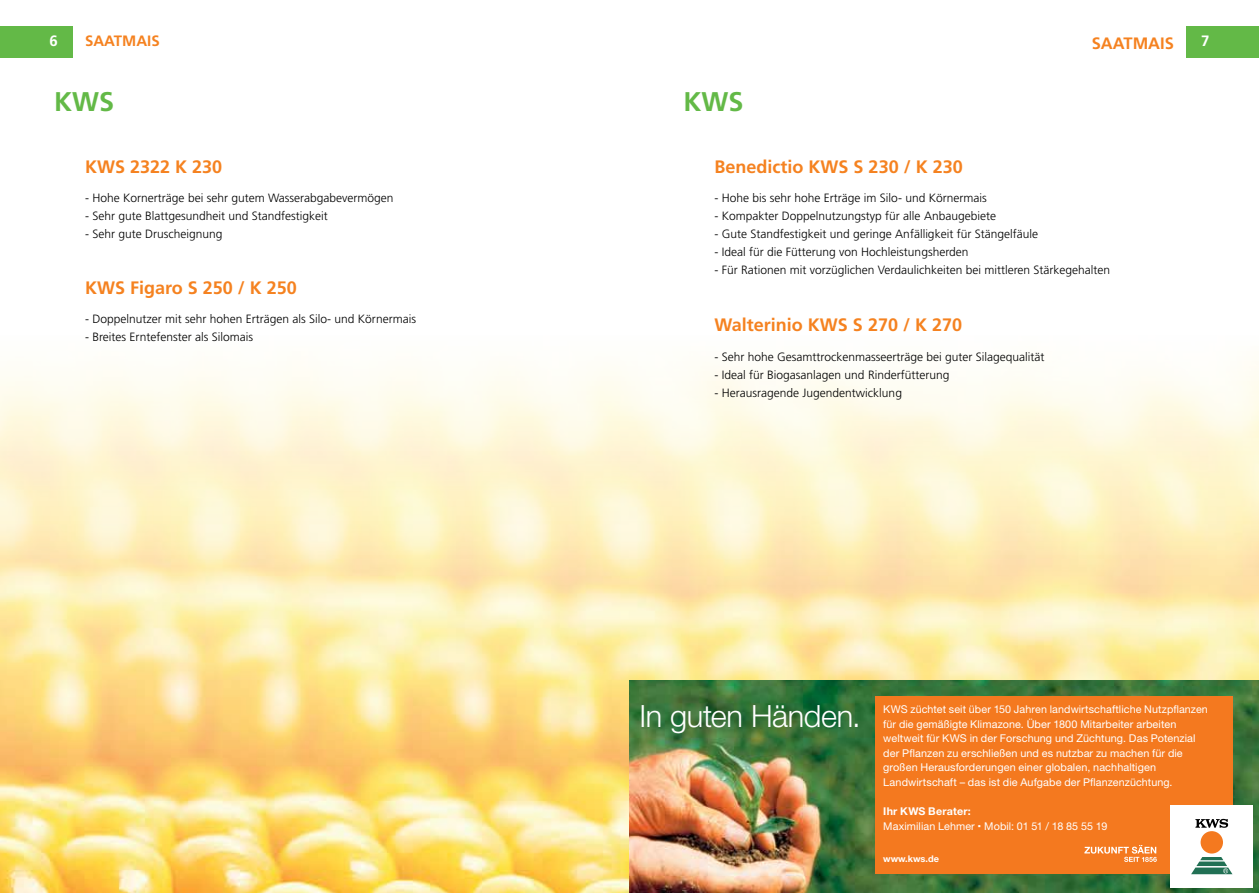
<style>
.page{position:relative;width:1259px;height:893px;background:#fff}
.page>*{position:absolute;margin:0;border:0;box-sizing:border-box;transform-origin:0 0}
.t1{font:300 30.75px "Helvetica Neue LT Std";letter-spacing:-.015em;color:#fff}
.t2{font:700 27px "Frutiger";color:#63b947}
.t3{font:700 18px "Frutiger";color:#f58220}
.t4{font:700 16.5px "Frutiger";color:#f58220}
.t5{font:700 15px "Frutiger";color:#f58220}
.t6{font:700 15px "Frutiger";color:#fff}
.t7{font:300 12px "Frutiger";color:#000}
.t8{font:10.8px/14.5px "Helvetica Neue LT Std";letter-spacing:.01em;color:#fff}
.t9{font:700 10.8px "Helvetica Neue LT Std";letter-spacing:.02em;color:#fff}
.t10{font:700 9.15px "Helvetica Neue LT Std";color:#fff}
</style>
<div class="page">
<img style="left:0;top:361px;width:1259px;height:532px">
<div style="left:0;top:26px;width:72px;height:32px;background:#63b947"></div>
<div style="left:1186px;top:26px;width:73px;height:32px;background:#63b947"></div>
<img style="left:629px;top:680px;width:630px;height:213px">
<div style="left:874px;top:697px;width:358px;height:177px;background:#f4791f"></div>
<div style="left:1170px;top:805px;width:83px;height:83px;background:#fff"></div>
<svg style="left:1191px;top:857px;width:41px;height:17px"></svg>
<div style="left:1200px;top:831px;width:23px;height:22px;background:#f4791f;border-radius:50%"></div>
<svg style="left:1195px;top:819px;width:33px;height:9px"></svg>
<svg style="left:1084px;top:845px;width:72px;height:17px"></svg>
<p class="t6" style="left:50px;top:32px;width:10px">6</p>
<p class="t5" style="left:85px;top:32px;width:76px">saatmais</p>
<p class="t6" style="left:1201px;top:32px;width:10px">7</p>
<h3 class="t4" style="left:1091px;top:34px;width:84px">saatmais</h3>
<h2 class="t2" style="left:54px;top:86px;width:59px">KWS</h2>
<h2 class="t2" style="left:683px;top:86px;width:59px">KWS</h2>
<h3 class="t3" style="left:85px;top:156px;width:139px">KWS 2322 K 230</h3>
<p class="t7" style="left:85px;top:192px;width:310px">- Hohe Kornerträge bei sehr gutem Wasserabgabevermögen</p>
<p class="t7" style="left:85px;top:210px;width:244px">- Sehr gute Blattgesundheit und Standfestigkeit</p>
<p class="t7" style="left:85px;top:228px;width:139px">- Sehr gute Druscheignung</p>
<h3 class="t3" style="left:85px;top:277px;width:213px">KWS Figaro S 250 / K 250</h3>
<p class="t7" style="left:85px;top:312px;width:332px">- Doppelnutzer mit sehr hohen Erträgen als Silo- und Körnermais</p>
<p class="t7" style="left:85px;top:330px;width:169px">- Breites Erntefenster als Silomais</p>
<h3 class="t3" style="left:714px;top:156px;width:250px">Benedictio KWS S 230 / K 230</h3>
<p class="t7" style="left:714px;top:192px;width:274px">- Hohe bis sehr hohe Erträge im Silo- und Körnermais</p>
<p class="t7" style="left:714px;top:210px;width:283px">- Kompakter Doppelnutzungstyp für alle Anbaugebiete</p>
<p class="t7" style="left:714px;top:228px;width:325px">- Gute Standfestigkeit und geringe Anfälligkeit für Stängelfäule</p>
<p class="t7" style="left:714px;top:246px;width:255px">- Ideal für die Fütterung von Hochleistungsherden</p>
<p class="t7" style="left:714px;top:264px;width:397px">- Für Rationen mit vorzüglichen Verdaulichkeiten bei mittleren Stärkegehalten</p>
<h3 class="t3" style="left:714px;top:314px;width:249px">Walterinio KWS S 270 / K 270</h3>
<p class="t7" style="left:714px;top:350px;width:331px">- Sehr hohe Gesamttrockenmasseerträge bei guter Silagequalität</p>
<p class="t7" style="left:714px;top:368px;width:236px">- Ideal für Biogasanlagen und Rinderfütterung</p>
<p class="t7" style="left:714px;top:386px;width:189px">- Herausragende Jugendentwicklung</p>
<h1 class="t1" style="left:639px;top:697px;width:223px">In guten Händen.</h1>
<p class="t8" style="left:883px;top:702px;width:326px">KWS züchtet seit über 150 Jahren landwirtschaftliche Nutzpflanzen für die gemäßigte Klimazone. Über 1800 Mitarbeiter arbeiten weltweit für KWS in der Forschung und Züchtung. Das Potenzial der Pflanzen zu erschließen und es nutzbar zu machen für die großen Herausforderungen einer globalen, nachhaltigen Landwirtschaft – das ist die Aufgabe der Pflanzenzüchtung.</p>
<p class="t9" style="left:883px;top:804px;width:89px">Ihr KWS Berater:</p>
<p class="t8" style="left:883px;top:818px;width:225px">Maximilian Lehmer Mobil: 01 51 / 18 85 55 19</p>
<p class="t10" style="left:883px;top:853px;width:57px">www.kws.de</p>
</div>
